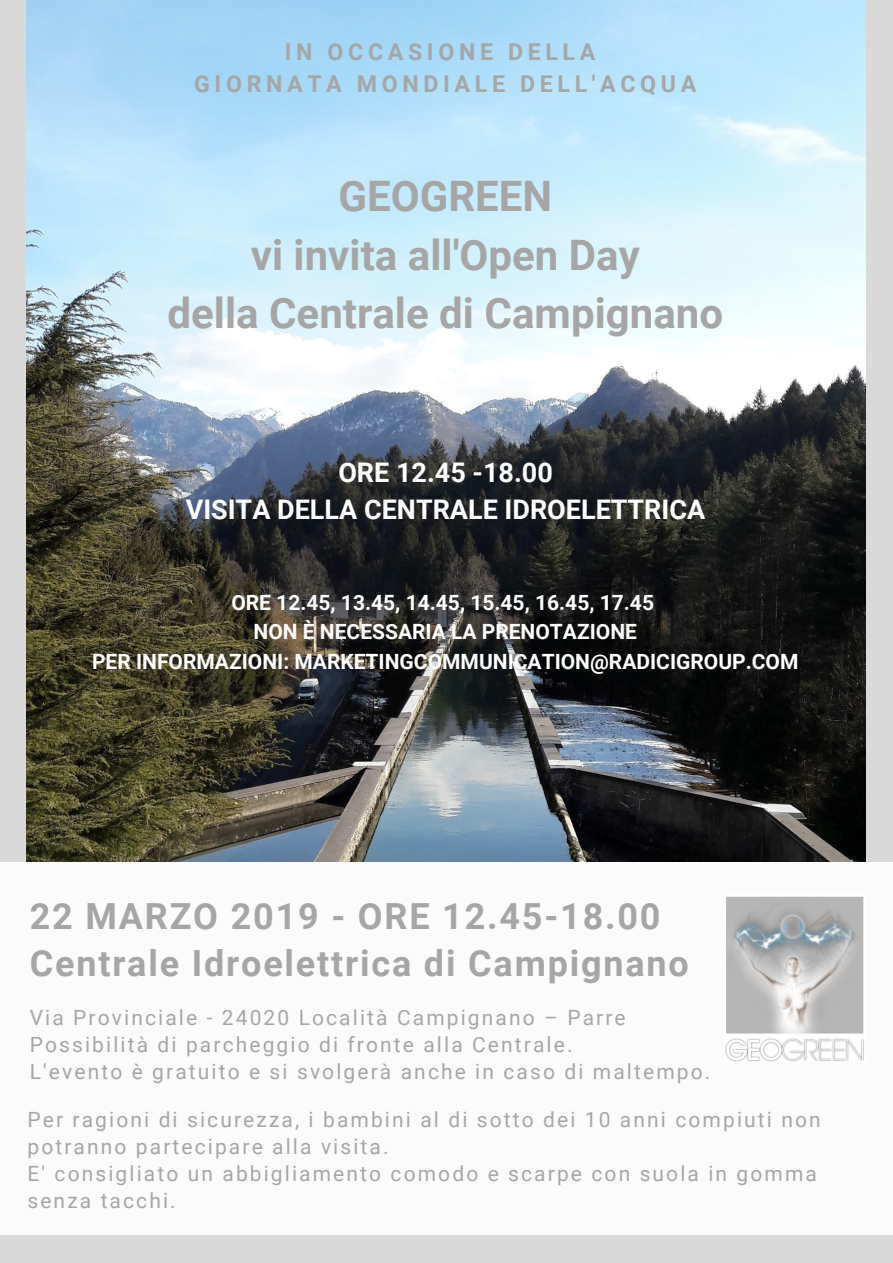
<style>
.page{position:relative;width:893px;height:1263px;background:#d9d9d9}
.page>*{position:absolute;margin:0;border:0;box-sizing:border-box;transform-origin:0 0}
.t1{font:700 42px/58.5px "Roboto";color:#a6a6a6;text-align:center}
.t2{font:700 36px/46.7px "Roboto";letter-spacing:.05em;color:#a6a6a6}
.t3{font:700 27px/37.7px "Roboto";color:#fff;text-align:center}
.t4{font:700 23.17px/32.1px "Roboto";letter-spacing:.2em;color:#a6a6a6;text-align:center}
.t5{font:21px/27px "Roboto";letter-spacing:.1em;color:#a6a6a6}
.t6{font:700 21px/29.2px "Roboto";color:#fff;text-align:center}
</style>
<div class="page">
<img style="left:26px;top:0;width:839px;height:863px">
<div style="left:0;top:863px;width:893px;height:372px;background:#fbfbfb"></div>
<img style="left:725px;top:896px;width:139px;height:166px">
<p class="t4" style="left:194px;top:36px;width:503px">IN OCCASIONE DELLA<br>GIORNATA MONDIALE DELL'ACQUA</p>
<h1 class="t1" style="left:167px;top:168px;width:557px">GEOGREEN<br>vi invita all'Open Day<br>della Centrale di Campignano</h1>
<p class="t3" style="left:186px;top:454px;width:521px">ORE 12.45 -18.00<br>VISITA DELLA CENTRALE IDROELETTRICA</p>
<p class="t6" style="left:92px;top:588px;width:708px">ORE 12.45, 13.45, 14.45, 15.45, 16.45, 17.45<br>NON È NECESSARIA LA PRENOTAZIONE<br>PER INFORMAZIONI: MARKETINGCOMMUNICATION@RADICIGROUP.COM</p>
<h2 class="t2" style="left:30px;top:894px;width:660px">22 MARZO 2019 - ORE 12.45-18.00<br>Centrale Idroelettrica di Campignano</h2>
<p class="t5" style="left:30px;top:1004px;width:682px">Via Provinciale - 24020 Località Campignano – Parre<br>Possibilità di parcheggio di fronte alla Centrale.<br>L'evento è gratuito e si svolgerà anche in caso di maltempo.</p>
<p class="t5" style="left:27px;top:1106px;width:794px">Per ragioni di sicurezza, i bambini al di sotto dei 10 anni compiuti non potranno partecipare alla visita.<br>E' consigliato un abbigliamento comodo e scarpe con suola in gomma senza tacchi.</p>
</div>
